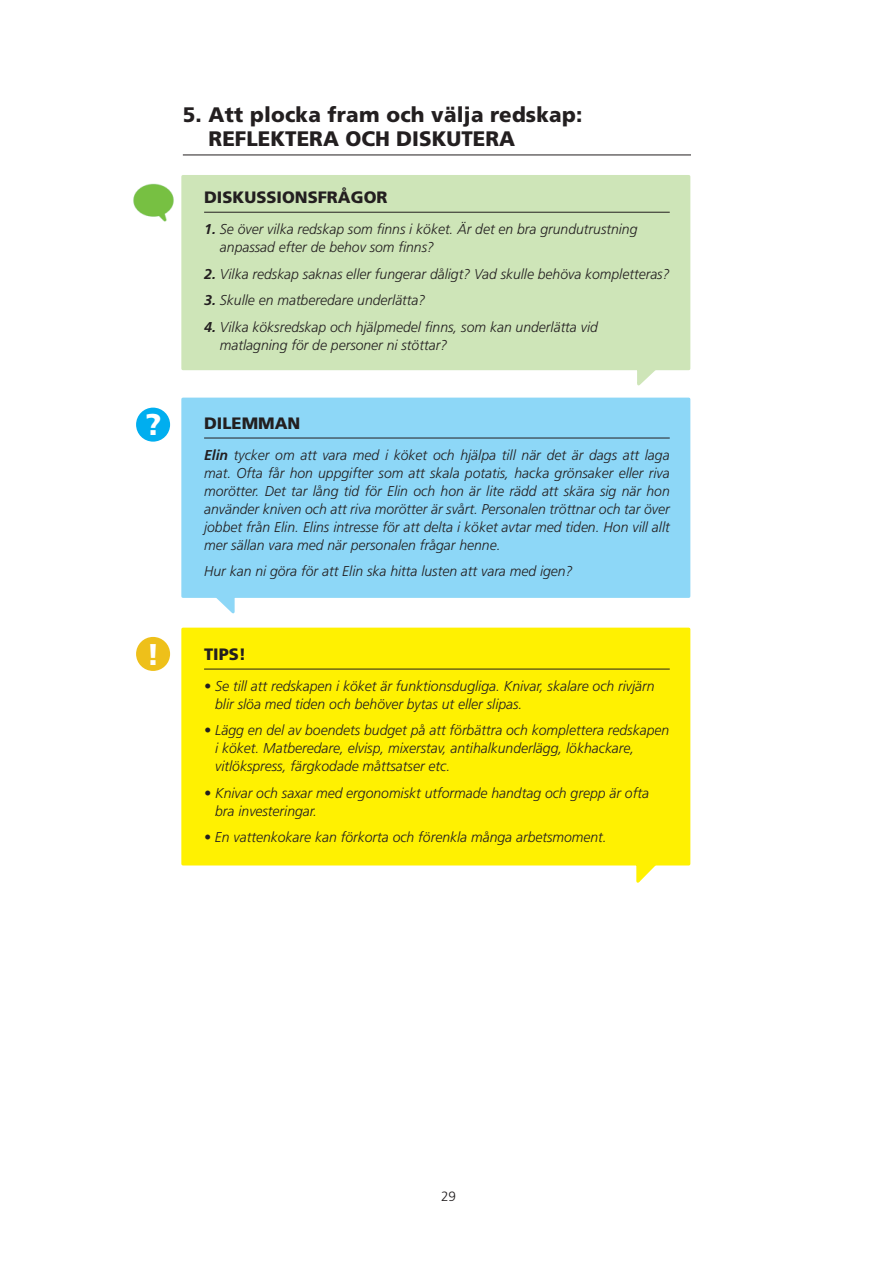
<style>
.page{position:relative;width:893px;height:1263px;background:#fff}
.page>*{position:absolute;margin:0;border:0;box-sizing:border-box;transform-origin:0 0}
.t1{font:900 30px "Frutiger LT Std";color:#fff}
.t2{font:900 21px/24px "Frutiger LT Std";letter-spacing:.01em;color:#231f20}
.t3{font:900 16.5px "Frutiger LT Std";color:#231f20}
.t4{font:italic 300 14.25px/18px "Frutiger LT Std";color:#231f20}
.t5{font:300 13.5px "Frutiger LT Std";color:#231f20}
.s1{font-weight:700}
</style>
<div class="page">
<svg style="left:181px;top:397px;width:510px;height:217px;background:#95d9f7"></svg>
<svg style="left:181px;top:175px;width:510px;height:211px;background:#d1e6bd"></svg>
<svg style="left:181px;top:627px;width:510px;height:256px;background:#fef113"></svg>
<hr style="left:183px;top:155px;width:508px;height:1px;background:#231f20">
<hr style="left:204px;top:212px;width:466px;height:1px;background:#231f20">
<hr style="left:204px;top:438px;width:466px;height:1px;background:#231f20">
<hr style="left:204px;top:669px;width:466px;height:1px;background:#231f20">
<div style="left:136px;top:408px;width:34px;height:34px;background:#00aeef;border-radius:50%"></div>
<div style="left:136px;top:637px;width:34px;height:34px;background:#eec01a;border-radius:50%"></div>
<img style="left:133px;top:183px;width:41px;height:39px">
<h2 class="t2" style="left:209px;top:103px;width:375px;text-indent:-26px">5. Att plocka fram och välja redskap:<br>REFLEKTERA OCH DISKUTERA</h2>
<p class="t3" style="left:204px;top:188px;width:185px">DISKUSSIONSFRÅGOR</p>
<p class="t4" style="left:220px;top:220px;width:419px;text-indent:-16px"><span class="s1">1.</span> Se över vilka redskap som finns i köket. Är det en bra grundutrustning anpassad efter de behov som finns?</p>
<p class="t4" style="left:204px;top:265px;width:467px"><span class="s1">2.</span> Vilka redskap saknas eller fungerar dåligt? Vad skulle behöva kompletteras?</p>
<p class="t4" style="left:204px;top:291px;width:223px"><span class="s1">3.</span> Skulle en matberedare underlätta?</p>
<p class="t4" style="left:220px;top:318px;width:379px;text-indent:-16px"><span class="s1">4.</span> Vilka köksredskap och hjälpmedel finns, som kan underlätta vid matlagning för de personer ni stöttar?</p>
<h1 class="t1" style="left:145px;top:406px;width:18px">?</h1>
<p class="t3" style="left:204px;top:413px;width:98px">DILEMMAN</p>
<p class="t4" style="left:204px;top:446px;width:467px;text-align:justify"><span class="s1">Elin</span> tycker om att vara med i köket och hjälpa till när det är dags att laga mat. Ofta får hon uppgifter som att skala potatis, hacka grönsaker eller riva morötter. Det tar lång tid för Elin och hon är lite rädd att skära sig när hon använder kniven och att riva morötter är svårt. Personalen tröttnar och tar över jobbet från Elin. Elins intresse för att delta i köket avtar med tiden. Hon vill allt mer sällan vara med när personalen frågar henne.</p>
<p class="t4" style="left:204px;top:563px;width:370px">Hur kan ni göra för att Elin ska hitta lusten att vara med igen?</p>
<h1 class="t1" style="left:146px;top:636px;width:15px">!</h1>
<p class="t3" style="left:204px;top:644px;width:44px">TIPS!</p>
<p class="t4" style="left:215px;top:677px;width:441px;text-indent:-11px">• Se till att redskapen i köket är funktionsdugliga. Knivar, skalare och rivjärn blir slöa med tiden och behöver bytas ut eller slipas.</p>
<p class="t4" style="left:215px;top:722px;width:455px;text-indent:-11px">• Lägg en del av boendets budget på att förbättra och komplettera redskapen i köket. Matberedare, elvisp, mixerstav, antihalkunderlägg, lökhackare, vitlökspress, färgkodade måttsatser etc.</p>
<p class="t4" style="left:215px;top:784px;width:435px;text-indent:-11px">• Knivar och saxar med ergonomiskt utformade handtag och grepp är ofta bra investeringar.</p>
<p class="t4" style="left:204px;top:829px;width:404px">• En vattenkokare kan förkorta och förenkla många arbetsmoment.</p>
<p class="t5" style="left:441px;top:1188px;width:17px">29</p>
</div>
